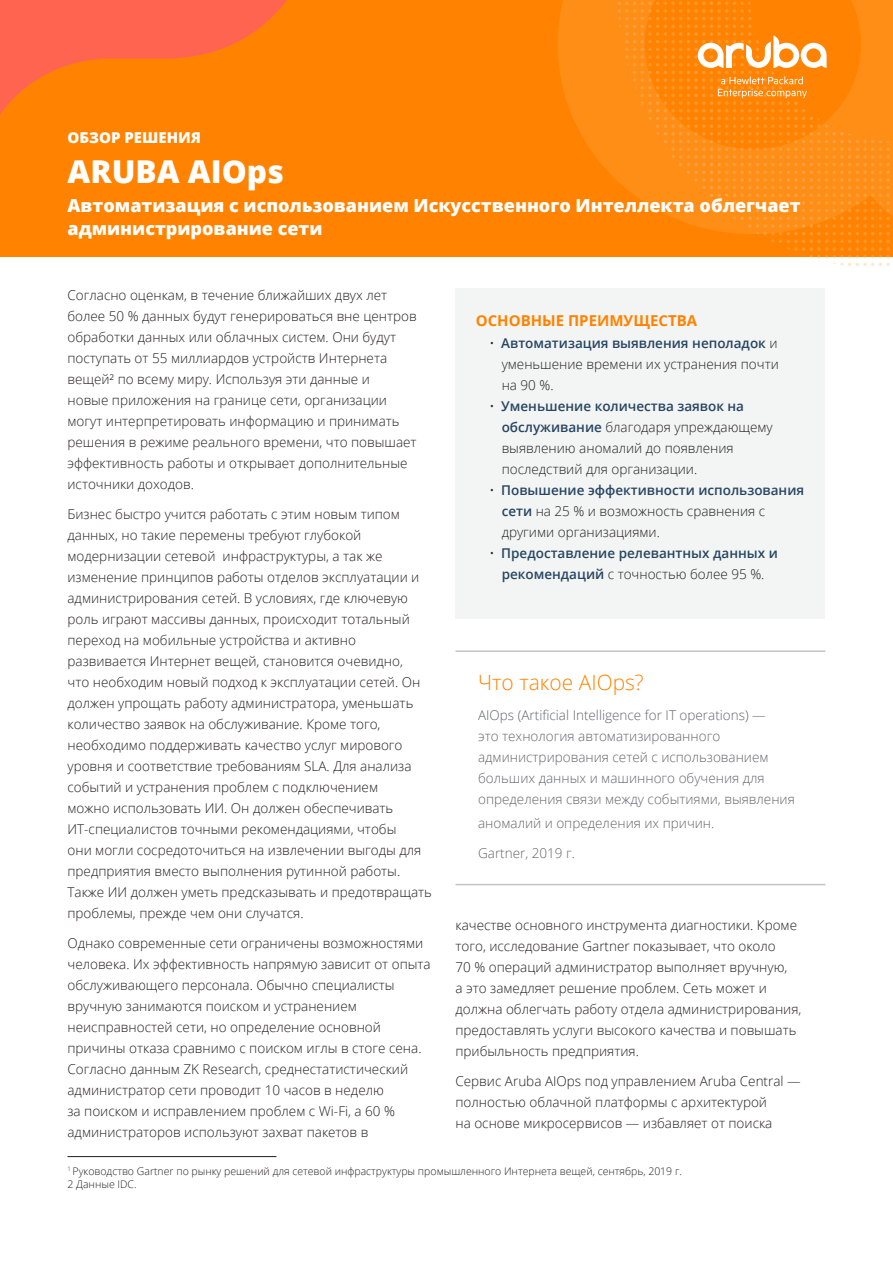
<style>
.page{position:relative;width:893px;height:1263px;background:#fff}
.page>*{position:absolute;margin:0;border:0;box-sizing:border-box;transform-origin:0 0}
.Title__Head_21_23_Wh{font:800 31.5px "Open Sans";color:#fff}
.t1{font:300 21px "Open Sans";color:#ff8300}
.Title__Subhead_12_15{font:800 18px/22.5px "Open Sans";color:#fff}
.Body__Head_10_14_Bol{font:700 15px "Open Sans";color:#ff8300}
.t2{font:800 15px "Open Sans";color:#fff}
.Body__Text_9_14_Ligh{font:300 13.5px/21px "Open Sans";color:#231f20}
.t3{font:300 13.5px/21px "Open Sans";color:#646569}
.t4{font:600 13.5px/21px "Open Sans";color:#274661;text-align:center}
.Legal___Chart_Footer{font:300 10.5px "Open Sans";color:#231f20}
.s1{font-weight:600;color:#274661}
.s2{font-weight:300;color:#231f20}
</style>
<div class="page">
<div style="left:0;top:0;width:893px;height:257px;background:#ff8300"></div>
<svg style="left:558px;top:0;width:335px;height:215px;fill:#ff8e17"></svg>
<svg style="left:0;top:0;width:287px;height:115px"></svg>
<svg style="left:618px;top:2px;width:272px;height:264px"></svg>
<div style="left:455px;top:288px;width:370px;height:330px;background:#f3f4f4"></div>
<hr style="left:455px;top:650px;width:370px;height:2px;background:#c3c5c8">
<hr style="left:455px;top:884px;width:370px;height:1px;background:#c3c5c8">
<hr style="left:68px;top:1156px;width:208px;height:1px;background:#231f20">
<p class="t2" style="left:67px;top:126px;width:135px">ОБЗОР РЕШЕНИЯ</p>
<p class="Title__Head_21_23_Wh" style="left:68px;top:147px;width:218px">ARUBA AIOps</p>
<p class="Title__Subhead_12_15" style="left:68px;top:193px;width:734px">Автоматизация с использованием Искусственного Интеллекта облегчает администрирование сети</p>
<p class="Body__Text_9_14_Ligh" style="left:68px;top:284px;width:351px">Согласно оценкам, в течение ближайших двух лет более 50 % данных будут генерироваться вне центров обработки данных или облачных систем. Они будут поступать от 55 миллиардов устройств Интернета вещей² по всему миру. Используя эти данные и<br>новые приложения на границе сети, организации могут интерпретировать информацию и принимать решения в режиме реального времени, что повышает эффективность работы и открывает дополнительные источники доходов.</p>
<p class="Body__Text_9_14_Ligh" style="left:68px;top:503px;width:366px">Бизнес быстро учится работать с этим новым типом данных, но такие перемены требуют глубокой модернизации сетевой инфраструктуры, а так же изменение принципов работы отделов эксплуатации и администрирования сетей. В условиях, где ключевую роль играют массивы данных, происходит тотальный переход на мобильные устройства и активно развивается Интернет вещей, становится очевидно,<br>что необходим новый подход к эксплуатации сетей. Он должен упрощать работу администратора, уменьшать количество заявок на обслуживание. Кроме того, необходимо поддерживать качество услуг мирового уровня и соответствие требованиям SLA. Для анализа событий и устранения проблем с подключением<br>можно использовать ИИ. Он должен обеспечивать ИТ-специалистов точными рекомендациями, чтобы<br>они могли сосредоточиться на извлечении выгоды для предприятия вместо выполнения рутинной работы.<br>Также ИИ должен уметь предсказывать и предотвращать проблемы, прежде чем они случатся.</p>
<p class="Body__Text_9_14_Ligh" style="left:68px;top:932px;width:365px">Однако современные сети ограничены возможностями человека. Их эффективность напрямую зависит от опыта обслуживающего персонала. Обычно специалисты вручную занимаются поиском и устранением неисправностей сети, но определение основной причины отказа сравнимо с поиском иглы в стоге сена.<br>Согласно данным ZK Research, среднестатистический администратор сети проводит 10 часов в неделю<br>за поиском и исправлением проблем с Wi-Fi, а 60 % администраторов используют захват пакетов в</p>
<p class="Body__Head_10_14_Bol" style="left:476px;top:310px;width:223px">ОСНОВНЫЕ ПРЕИМУЩЕСТВА</p>
<p class="Body__Text_9_14_Ligh" style="left:502px;top:332px;width:279px;text-align:justify;text-indent:-12px">• <span class="s1">Автоматизация выявления неполадок</span> и уменьшение времени их устранения почти на 90 %.</p>
<p class="Body__Text_9_14_Ligh" style="left:502px;top:395px;width:273px;text-indent:-12px">• <span class="s1">Уменьшение количества заявок на обслуживание</span> благодаря упреждающему выявлению аномалий до появления последствий для организации.</p>
<p class="Body__Text_9_14_Ligh" style="left:502px;top:479px;width:304px;text-indent:-12px">• <span class="s1">Повышение эффективности использования сети</span> на 25 % и возможность сравнения с другими организациями.</p>
<p class="t4" style="left:489px;top:542px;width:290px"><span class="s2">•</span> Предоставление релевантных данных и рекомендаций <span class="s2">с точностью более 95 %.</span></p>
<h2 class="t1" style="left:478px;top:668px;width:167px">Что такое AIOps?</h2>
<p class="t3" style="left:478px;top:704px;width:318px">AIOps (Artificial Intelligence for IT operations) —<br>это технология автоматизированного администрирования сетей с использованием больших данных и машинного обучения для определения связи между событиями, выявления</p>
<p class="t3" style="left:478px;top:812px;width:238px">аномалий и определения их причин.</p>
<p class="t3" style="left:478px;top:842px;width:98px">Gartner, 2019 г.</p>
<p class="Body__Text_9_14_Ligh" style="left:455px;top:914px;width:347px">качестве основного инструмента диагностики. Кроме того, исследование Gartner показывает, что около<br>70 % операций администратор выполняет вручную,<br>а это замедляет решение проблем. Сеть может и должна облегчать работу отдела администрирования, предоставлять услуги высокого качества и повышать прибыльность предприятия.</p>
<p class="Body__Text_9_14_Ligh" style="left:455px;top:1070px;width:347px">Сервис Aruba AIOps под управлением Aruba Central — полностью облачной платформы с архитектурой<br>на основе микросервисов — избавляет от поиска</p>
<p class="Legal___Chart_Footer" style="left:68px;top:1164px;width:616px"><sup>1</sup> Руководство Gartner по рынку решений для сетевой инфраструктуры промышленного Интернета вещей, сентябрь, 2019 г.</p>
<p class="Legal___Chart_Footer" style="left:68px;top:1177px;width:71px">2 Данные IDC.</p>
</div>
